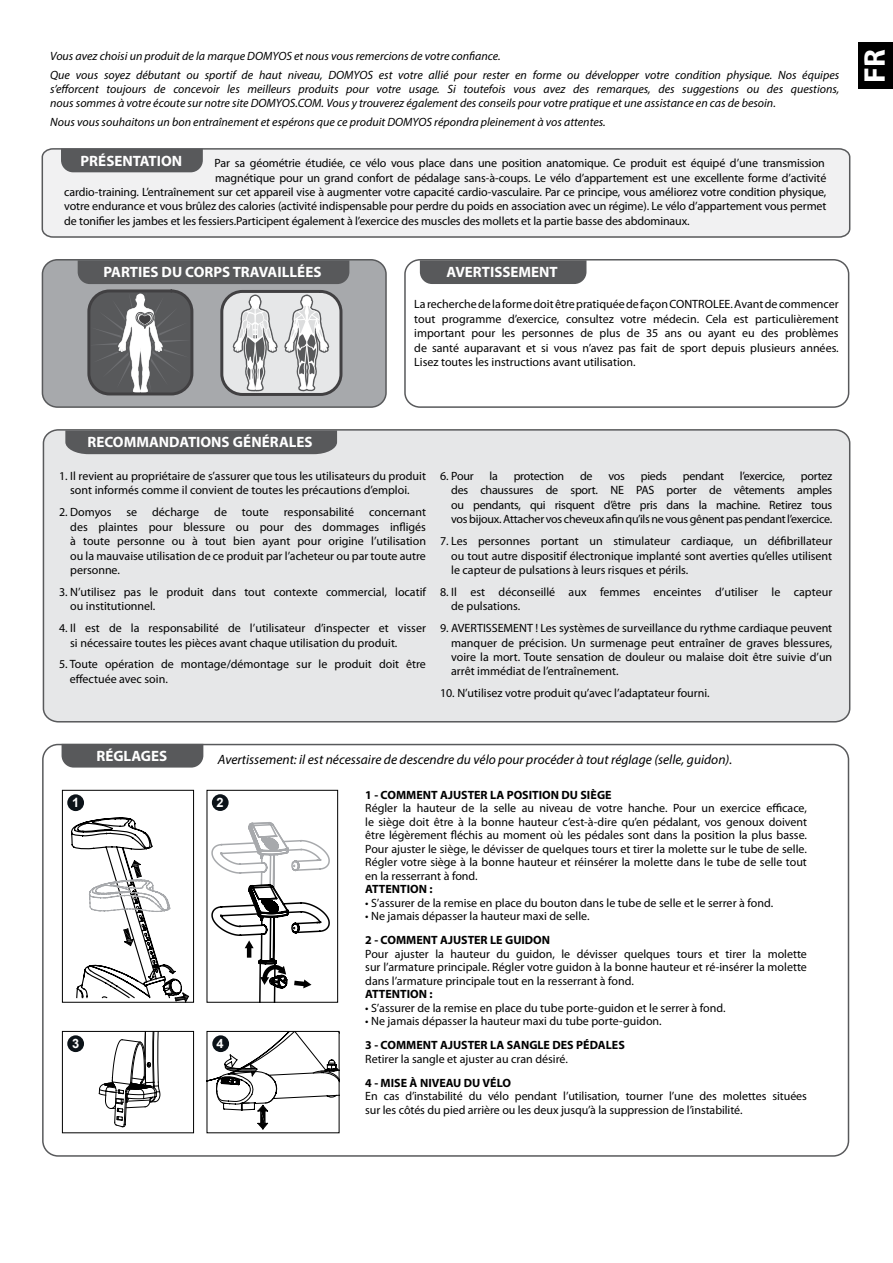
<style>
.page{position:relative;width:893px;height:1263px;background:#fff}
.page>*{position:absolute;margin:0;border:0;box-sizing:border-box;transform-origin:0 0}
.t1{font:700 30px "Myriad Pro";color:#fff}
.t2{font:700 15px "Myriad Pro";color:#fff}
.t3{font:italic 13.5px "Myriad Pro";color:#000}
.t4{font:700 12.9px "Arial";color:#fff}
.t5{font:12px/14.4px "Myriad Pro";letter-spacing:-.005em;color:#000;text-align:justify}
.t6{font:italic 12px/18.6px "Myriad Pro";color:#000}
.t7{font:700 12px "Myriad Pro";color:#000}
.t8{font:12px "Myriad Pro";letter-spacing:-.025em;color:#000}
</style>
<div class="page">
<div style="left:859px;top:43px;width:34px;height:46px;background:#000"></div>
<div style="left:41px;top:148px;width:810px;height:90px;background:#f1f1f2"></div>
<div style="left:61px;top:149px;width:142px;height:23px;background:#58595b"></div>
<div style="left:404px;top:259px;width:445px;height:149px;border:2px solid #58595b;border-radius:15px"></div>
<div style="left:420px;top:260px;width:166px;height:24px;background:#58595b"></div>
<div style="left:42px;top:260px;width:344px;height:147px;background:#a7a9ac;border-radius:15px"></div>
<div style="left:42px;top:259px;width:345px;height:149px;border:2px solid #58595b;border-radius:15px"></div>
<div style="left:78px;top:260px;width:271px;height:24px;background:#58595b"></div>
<div style="left:222px;top:291px;width:119px;height:103px;background:#e6e7e8;border-radius:21px"></div>
<div style="left:220px;top:290px;width:122px;height:106px;border:3px solid #414042;border-radius:21px"></div>
<svg style="left:233px;top:295px;width:45px;height:96px"></svg>
<svg style="left:284px;top:295px;width:45px;height:96px"></svg>
<svg style="left:91px;top:293px;width:101px;height:101px;background:#78797a"></svg>
<div style="left:87px;top:289px;width:106px;height:106px;border:3px solid #414042;border-radius:21px"></div>
<div style="left:42px;top:429px;width:809px;height:294px;background:#e6e7e8"></div>
<div style="left:65px;top:430px;width:272px;height:24px;background:#58595b"></div>
<div style="left:42px;top:744px;width:807px;height:413px;border:2px solid #58595b;border-radius:15px"></div>
<div style="left:62px;top:744px;width:141px;height:23px;background:#58595b"></div>
<svg style="left:71px;top:817px;width:118px;height:183px"></svg>
<div style="left:62px;top:790px;width:132px;height:212px;border:1px solid #000"></div>
<svg style="left:211px;top:822px;width:119px;height:178px"></svg>
<div style="left:207px;top:790px;width:131px;height:212px;border:1px solid #000"></div>
<svg style="left:98px;top:1030px;width:63px;height:98px"></svg>
<div style="left:62px;top:1031px;width:132px;height:102px;border:1px solid #000"></div>
<svg style="left:209px;top:1033px;width:128px;height:97px"></svg>
<div style="left:207px;top:1031px;width:132px;height:102px;border:1px solid #000"></div>
<div style="left:67px;top:794px;width:17px;height:17px;background:#0c1319;border-radius:50%"></div>
<div style="left:212px;top:794px;width:17px;height:17px;background:#0c1319;border-radius:50%"></div>
<div style="left:67px;top:1035px;width:17px;height:17px;background:#0c1319;border-radius:50%"></div>
<div style="left:212px;top:1035px;width:17px;height:17px;background:#0c1319;border-radius:50%"></div>
<p class="t6" style="left:50px;top:47px;width:790px">Vous avez choisi un produit de la marque DOMYOS et nous vous remercions de votre confiance.<br>Que vous soyez débutant ou sportif de haut niveau, DOMYOS est votre allié pour rester en forme ou développer votre condition physique. Nos équipes</p>
<p class="t6" style="left:50px;top:82px;width:791px;line-height:14.4px">s’efforcent toujours de concevoir les meilleurs produits pour votre usage. Si toutefois vous avez des remarques, des suggestions ou des questions, nous sommes à votre écoute sur notre site DOMYOS.COM. Vous y trouverez également des conseils pour votre pratique et une assistance en cas de besoin.</p>
<p class="t6" style="left:50px;top:113px;width:557px">Nous vous souhaitons un bon entraînement et espérons que ce produit DOMYOS répondra pleinement à vos attentes.</p>
<p class="t5" style="left:215px;top:156px;width:612px">Par sa géométrie étudiée, ce vélo vous place dans une position anatomique. Ce produit est équipé d’une transmission</p>
<p class="t5" style="left:215px;top:170px;width:613px">magnétique pour un grand confort de pédalage sans-à-coups. Le vélo d’appartement est une excellente forme d’activité</p>
<p class="t5" style="left:64px;top:185px;width:764px">cardio-training. L’entraînement sur cet appareil vise à augmenter votre capacité cardio-vasculaire. Par ce principe, vous améliorez votre condition physique,</p>
<p class="t5" style="left:64px;top:199px;width:764px">votre endurance et vous brûlez des calories (activité indispensable pour perdre du poids en association avec un régime). Le vélo d’appartement vous permet</p>
<p class="t5" style="left:64px;top:213px;width:627px">de tonifier les jambes et les fessiers.Participent également à l’exercice des muscles des mollets et la partie basse des abdominaux.</p>
<p class="t2" style="left:80px;top:151px;width:103px">PRéSENTATION</p>
<p class="t2" style="left:103px;top:262px;width:220px">PARTIES DU CORPS TRAVAILLéES</p>
<p class="t2" style="left:446px;top:262px;width:113px">AVERTISSEMENT</p>
<p class="t5" style="left:414px;top:297px;width:426px">La recherche de la forme doit être pratiquée de façon CONTROLEE. Avant de commencer tout programme d’exercice, consultez votre médecin. Cela est particulièrement important pour les personnes de plus de 35 ans ou ayant eu des problèmes de santé auparavant et si vous n’avez pas fait de sport depuis plusieurs années.<br>Lisez toutes les instructions avant utilisation.</p>
<h1 class="t1" style="left:855px;top:83px;width:35px;rotate:-90deg">FR</h1>
<p class="t2" style="left:88px;top:433px;width:227px">RECOMMANDATIONS GéNéRALES</p>
<p class="t5" style="left:59px;top:469px;width:368px;text-align:center">1. Il revient au propriétaire de s’assurer que tous les utilisateurs du produit sont informés comme il convient de toutes les précautions d’emploi.</p>
<p class="t5" style="left:70px;top:505px;width:357px;text-indent:-11px">2. Domyos se décharge de toute responsabilité concernant des plaintes pour blessure ou pour des dommages infligés à toute personne ou à tout bien ayant pour origine l’utilisation ou la mauvaise utilisation de ce produit par l’acheteur ou par toute autre personne.</p>
<p class="t5" style="left:70px;top:584px;width:357px;text-indent:-11px">3. N’utilisez pas le produit dans tout contexte commercial, locatif ou institutionnel.</p>
<p class="t5" style="left:70px;top:621px;width:357px;text-indent:-11px">4. Il est de la responsabilité de l’utilisateur d’inspecter et visser si nécessaire toutes les pièces avant chaque utilisation du produit.</p>
<p class="t5" style="left:70px;top:657px;width:358px;text-indent:-11px">5. Toute opération de montage/démontage sur le produit doit être effectuée avec soin.</p>
<p class="t5" style="left:440px;top:469px;width:35px">6. Pour</p>
<p class="t5" style="left:489px;top:469px;width:10px">la</p>
<p class="t5" style="left:514px;top:469px;width:52px">protection</p>
<p class="t5" style="left:580px;top:469px;width:14px">de</p>
<p class="t5" style="left:608px;top:469px;width:18px">vos</p>
<p class="t5" style="left:641px;top:469px;width:28px">pieds</p>
<p class="t5" style="left:683px;top:469px;width:43px">pendant</p>
<p class="t8" style="left:740px;top:469px;width:47px">l’exercice,</p>
<p class="t5" style="left:451px;top:469px;width:383px;text-indent:350px">portez des chaussures de sport. NE PAS porter de vêtements amples ou pendants, qui risquent d’être pris dans la machine. Retirez tous vos bijoux. Attacher vos cheveux afin qu’ils ne vous gênent pas pendant l’exercice.</p>
<p class="t5" style="left:451px;top:534px;width:383px;text-indent:-11px">7. Les personnes portant un stimulateur cardiaque, un défibrillateur ou tout autre dispositif électronique implanté sont averties qu’elles utilisent le capteur de pulsations à leurs risques et périls.</p>
<p class="t5" style="left:451px;top:584px;width:383px;text-indent:-11px">8. Il est déconseillé aux femmes enceintes d’utiliser le capteur de pulsations.</p>
<p class="t5" style="left:451px;top:621px;width:383px;text-indent:-11px">9. AVERTISSEMENT ! Les systèmes de surveillance du rythme cardiaque peuvent manquer de précision. Un surmenage peut entraîner de graves blessures, voire la mort. Toute sensation de douleur ou malaise doit être suivie d’un arrêt immédiat de l’entraînement.</p>
<p class="t5" style="left:440px;top:686px;width:271px">10. N’utilisez votre produit qu’avec l’adaptateur fourni.</p>
<p class="t2" style="left:96px;top:746px;width:72px">RÉGLAGES</p>
<p class="t3" style="left:218px;top:751px;width:516px">Avertissement: il est nécessaire de descendre du vélo pour procéder à tout réglage (selle, guidon).</p>
<p class="t7" style="left:365px;top:787px;width:248px">1 - COMMENT AJUSTER LA POSITION DU SIèGE</p>
<p class="t5" style="left:365px;top:801px;width:443px;line-height:13.5px">Régler la hauteur de la selle au niveau de votre hanche. Pour un exercice efficace, le siège doit être à la bonne hauteur c’est-à-dire qu’en pédalant, vos genoux doivent être légèrement fléchis au moment où les pédales sont dans la position la plus basse.<br>Pour ajuster le siège, le dévisser de quelques tours et tirer la molette sur le tube de selle.<br>Régler votre siège à la bonne hauteur et réinsérer la molette dans le tube de selle tout en la resserrant à fond.</p>
<p class="t7" style="left:365px;top:881px;width:69px">ATTENTION :</p>
<p class="t5" style="left:365px;top:895px;width:409px">• S’assurer de la remise en place du bouton dans le tube de selle et le serrer à fond.</p>
<p class="t5" style="left:365px;top:909px;width:226px">• Ne jamais dépasser la hauteur maxi de selle.</p>
<p class="t7" style="left:365px;top:932px;width:186px">2 - COMMENT AJUSTER LE GUIDON</p>
<p class="t5" style="left:365px;top:946px;width:443px;line-height:13.5px">Pour ajuster la hauteur du guidon, le dévisser quelques tours et tirer la molette sur l’armature principale. Régler votre guidon à la bonne hauteur et ré-insérer la molette dans l’armature principale tout en la resserrant à fond.</p>
<p class="t7" style="left:365px;top:986px;width:69px">ATTENTION :</p>
<p class="t5" style="left:365px;top:1000px;width:362px">• S’assurer de la remise en place du tube porte-guidon et le serrer à fond.</p>
<p class="t5" style="left:365px;top:1014px;width:298px">• Ne jamais dépasser la hauteur maxi du tube porte-guidon.</p>
<p class="t7" style="left:365px;top:1037px;width:261px">3 - COMMENT AJUSTER LA SANGLE DES PéDALES</p>
<p class="t5" style="left:365px;top:1051px;width:204px">Retirer la sangle et ajuster au cran désiré.</p>
<p class="t7" style="left:365px;top:1075px;width:147px">4 - MISE à NIVEAU DU VéLO</p>
<p class="t5" style="left:365px;top:1089px;width:443px;line-height:13.5px">En cas d’instabilité du vélo pendant l’utilisation, tourner l’une des molettes situées sur les côtés du pied arrière ou les deux jusqu’à la suppression de l’instabilité.</p>
<p class="t4" style="left:72px;top:794px;width:9px">1</p>
<p class="t4" style="left:217px;top:794px;width:9px">2</p>
<p class="t4" style="left:72px;top:1035px;width:9px">3</p>
<p class="t4" style="left:217px;top:1035px;width:9px">4</p>
</div>
